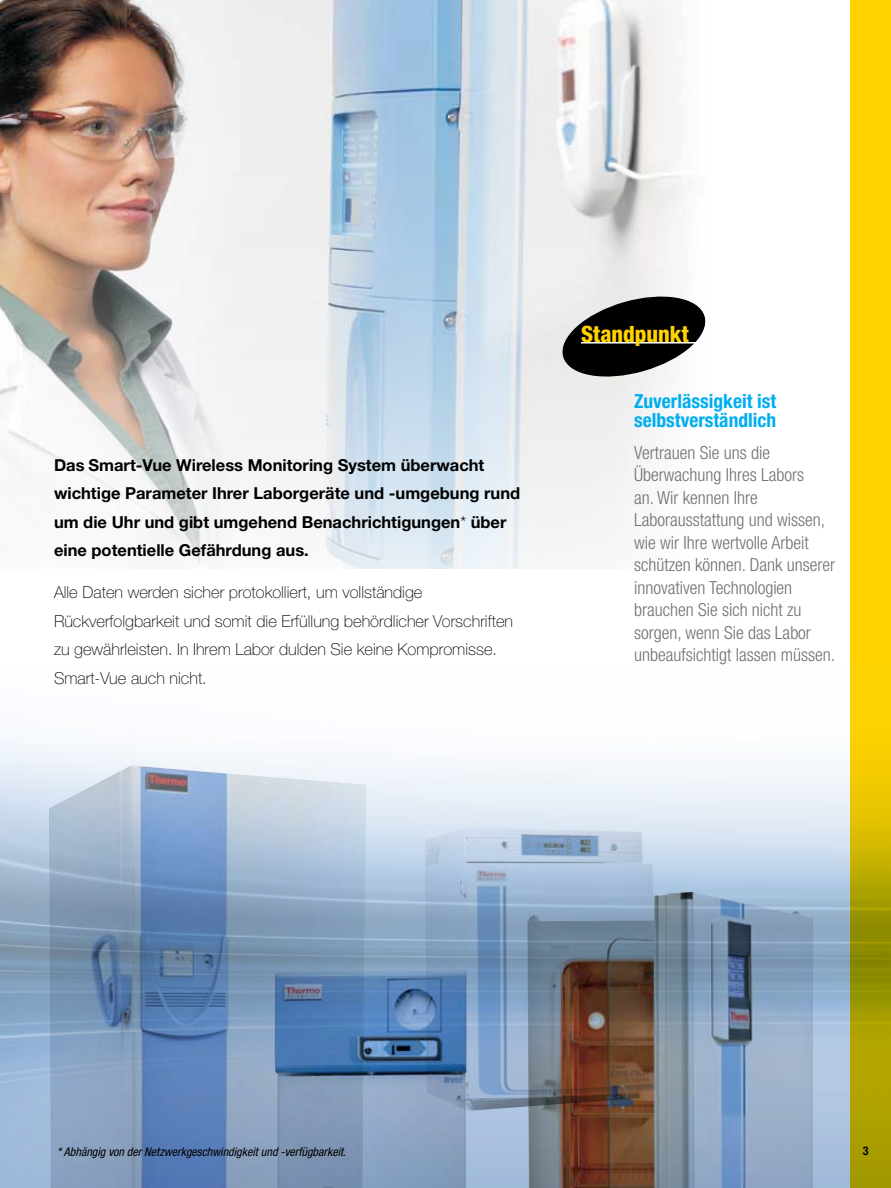
<style>
.page{position:relative;width:891px;height:1188px;background:#fff}
.page>*{position:absolute;margin:0;border:0;box-sizing:border-box;transform-origin:0 0}
.t1{font:800 condensed 22.5px "Helvetica Neue LT Std";color:#ffd200}
.t2{font:700 condensed 19.5px/19.5px "Helvetica Neue LT Std";color:#00aeef}
.t3{font:300 condensed 18px/22.5px "Helvetica Neue LT Std";color:#717073}
.t4{font:100 16.5px/28.5px "Helvetica Neue LT Std";color:#000}
.t5{font:700 16.5px/28.5px "Helvetica Neue LT Std";color:#000}
.t6{font:italic condensed 12px "Helvetica Neue LT Std";color:#000}
.t7{font:700 condensed 12px "Helvetica Neue LT Std";color:#000}
.s1{font-weight:300}
</style>
<div class="page">
<svg style="left:0;top:739px;width:850px;height:449px"></svg>
<svg style="left:850px;top:0;width:41px;height:1188px;background:#e3c100"></svg>
<img style="left:0;top:0;width:690px;height:568px">
<svg style="left:559px;top:292px;width:147px;height:89px"></svg>
<hr style="left:581px;top:342px;width:154px;height:2px;background:#fff">
<img style="left:49px;top:765px;width:318px;height:423px">
<img style="left:425px;top:828px;width:231px;height:283px">
<img style="left:275px;top:971px;width:192px;height:217px">
<img style="left:527px;top:892px;width:286px;height:296px">
<p class="t5" style="left:54px;top:450px;width:468px">Das Smart-Vue Wireless Monitoring System überwacht wichtige Parameter Ihrer Laborgeräte und -umgebung rund um die Uhr und gibt umgehend Benachrichtigungen<span class="s1">*</span> über eine potentielle Gefährdung aus.</p>
<p class="t4" style="left:54px;top:578px;width:461px">Alle Daten werden sicher protokolliert, um vollständige Rückverfolgbarkeit und somit die Erfüllung behördlicher Vorschriften zu gewährleisten. In Ihrem Labor dulden Sie keine Kompromisse.<br>Smart-Vue auch nicht.</p>
<p class="t1" style="left:581px;top:320px;width:109px">Standpunkt</p>
<p class="t2" style="left:634px;top:391px;width:144px">Zuverlässigkeit ist selbstverständlich</p>
<p class="t3" style="left:634px;top:441px;width:202px">Vertrauen Sie uns die<br>Überwachung Ihres Labors<br>an. Wir kennen Ihre<br>Laborausstattung und wissen, wie wir Ihre wertvolle Arbeit schützen können. Dank unserer innovativen Technologien brauchen Sie sich nicht zu sorgen, wenn Sie das Labor unbeaufsichtigt lassen müssen.</p>
<p class="t6" style="left:57px;top:1145px;width:290px">* Abhängig von der Netzwerkgeschwindigkeit und -verfügbarkeit.</p>
<p class="t7" style="left:863px;top:1143px;width:7px">3</p>
</div>
